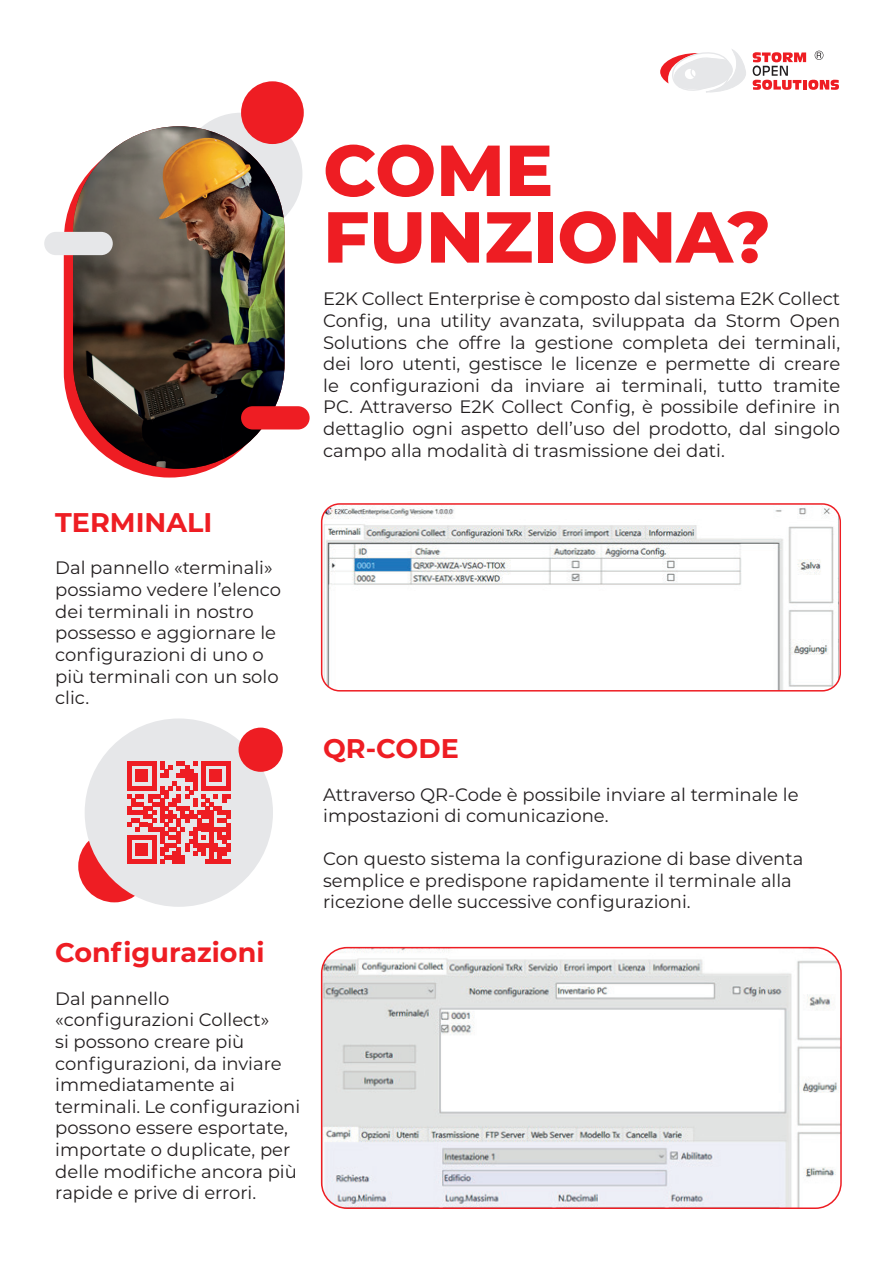
<style>
.page{position:relative;width:893px;height:1263px;background:#fff}
.page>*{position:absolute;margin:0;border:0;box-sizing:border-box;transform-origin:0 0}
.t1{font:800 72px/66.6px "Montserrat";color:#ee1d23}
.t2{font:700 27px "Montserrat";color:#ee1d23}
.t3{font:18px/21.6px "Montserrat";color:#231f20}
</style>
<div class="page">
<div style="left:180px;top:113px;width:122px;height:122px;background:#e6e7e9;border-radius:50%"></div>
<div style="left:241px;top:81px;width:63px;height:63px;background:#ee1d23;border-radius:50%"></div>
<div style="left:64px;top:135px;width:211px;height:342px;background:#ee1d23;border-radius:106px"></div>
<svg style="left:660px;top:49px;width:86px;height:44px"></svg>
<svg style="left:753px;top:51px;width:86px;height:39px"></svg>
<img style="left:322px;top:506px;width:517px;height:185px">
<div style="left:321px;top:503px;width:520px;height:188px;border:2px solid #ee1d23;border-radius:18px"></div>
<img style="left:73px;top:126px;width:212px;height:343px;border-radius:106px">
<div style="left:44px;top:232px;width:69px;height:23px;background:#e6e7e9;border-radius:12px"></div>
<div style="left:241px;top:406px;width:69px;height:23px;background:#ee1d23;border-radius:12px"></div>
<div style="left:78px;top:830px;width:73px;height:72px;background:#ee1d23;border-radius:50%"></div>
<div style="left:85px;top:718px;width:188px;height:189px;background:#e6e7e9;border-radius:50%"></div>
<svg style="left:127px;top:761px;width:103px;height:103px"></svg>
<div style="left:239px;top:728px;width:44px;height:44px;background:#ee1d23;border-radius:50%"></div>
<img style="left:322px;top:948px;width:517px;height:260px">
<div style="left:321px;top:947px;width:521px;height:262px;border:2px solid #ee1d23;border-radius:26px"></div>
<h2 class="t2" style="left:55px;top:503px;width:158px">TERMINALI</h2>
<p class="t3" style="left:55px;top:557px;width:227px">Dal pannello «terminali» possiamo vedere l’elenco dei terminali in nostro possesso e aggiornare le configurazioni di uno o più terminali con un solo clic.</p>
<h2 class="t2" style="left:55px;top:933px;width:211px">Configurazioni</h2>
<p class="t3" style="left:55px;top:987px;width:246px">Dal pannello «configurazioni Collect»<br>si possono creare più configurazioni, da inviare immediatamente ai terminali. Le configurazioni possono essere esportate, importate o duplicate, per delle modifiche ancora più rapide e prive di errori.</p>
<h1 class="t1" style="left:323px;top:133px;width:449px">COME<br>FUNZIONA?</h1>
<p class="t3" style="left:323px;top:288px;width:519px;text-align:justify">E2K Collect Enterprise è composto dal sistema E2K Collect Config, una utility avanzata, sviluppata da Storm Open Solutions che offre la gestione completa dei terminali, dei loro utenti, gestisce le licenze e permette di creare le configurazioni da inviare ai terminali, tutto tramite PC. Attraverso E2K Collect Config, è possibile definire in dettaglio ogni aspetto dell’uso del prodotto, dal singolo campo alla modalità di trasmissione dei dati.</p>
<h2 class="t2" style="left:323px;top:729px;width:137px">QR-CODE</h2>
<p class="t3" style="left:323px;top:783px;width:477px">Attraverso QR-Code è possibile inviare al terminale le impostazioni di comunicazione.</p>
<p class="t3" style="left:323px;top:847px;width:482px">Con questo sistema la configurazione di base diventa semplice e predispone rapidamente il terminale alla ricezione delle successive configurazioni.</p>
</div>
